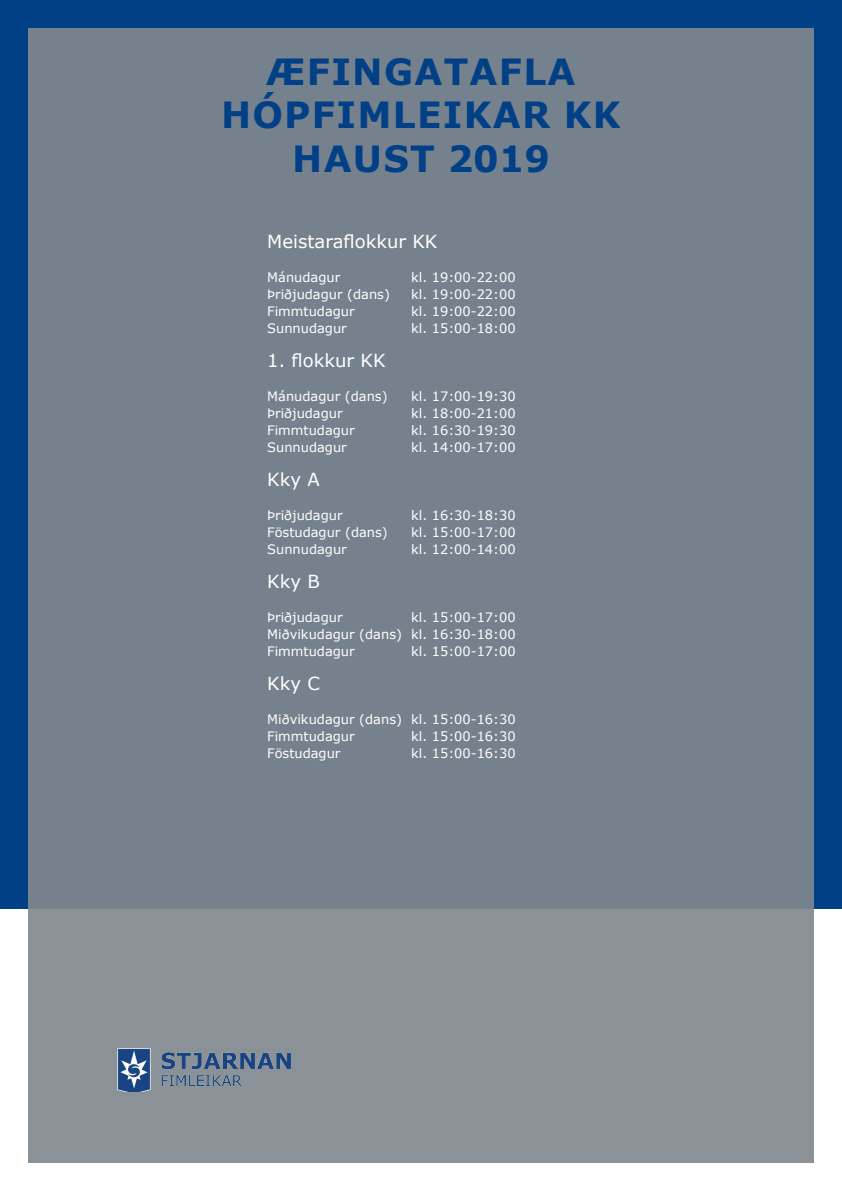
<style>
.page{position:relative;width:842px;height:1191px;background:#fff}
.page>*{position:absolute;margin:0;border:0;box-sizing:border-box;transform-origin:0 0}
.t1{font:700 36px/43.2px "Verdana";letter-spacing:.035em;color:#014086;text-align:center}
.t2{font:18px "Verdana";color:#fff}
.t3{font:13px/17px "Verdana";color:#fff;text-align:justify}
</style>
<div class="page">
<div style="left:0;top:0;width:842px;height:907px;background:#014086"></div>
<div style="left:28px;top:28px;width:786px;height:1134px;background:linear-gradient(to bottom,#6f7e8a,#858d94)"></div>
<img style="left:114px;top:1043px;width:181px;height:48px">
<h1 class="t1" style="left:221px;top:50px;width:401px">ÆFINGATAFLA<br>HÓPFIMLEIKAR KK<br>HAUST 2019</h1>
<h2 class="t2" style="left:267px;top:229px;width:172px">Meistaraflokkur KK</h2>
<p class="t3" style="left:267px;top:268px;width:75px">Mánudagur</p>
<p class="t3" style="left:411px;top:268px;width:106px">kl. 19:00-22:00</p>
<p class="t3" style="left:267px;top:285px;width:124px">Þriðjudagur (dans)</p>
<p class="t3" style="left:411px;top:285px;width:106px">kl. 19:00-22:00</p>
<p class="t3" style="left:267px;top:302px;width:89px">Fimmtudagur</p>
<p class="t3" style="left:411px;top:302px;width:106px">kl. 19:00-22:00</p>
<p class="t3" style="left:267px;top:319px;width:81px">Sunnudagur</p>
<p class="t3" style="left:411px;top:319px;width:106px">kl. 15:00-18:00</p>
<h2 class="t2" style="left:267px;top:348px;width:120px">1. flokkur KK</h2>
<p class="t3" style="left:267px;top:387px;width:122px">Mánudagur (dans)</p>
<p class="t3" style="left:411px;top:387px;width:106px">kl. 17:00-19:30</p>
<p class="t3" style="left:267px;top:404px;width:77px">Þriðjudagur</p>
<p class="t3" style="left:411px;top:404px;width:106px">kl. 18:00-21:00</p>
<p class="t3" style="left:267px;top:421px;width:89px">Fimmtudagur</p>
<p class="t3" style="left:411px;top:421px;width:106px">kl. 16:30-19:30</p>
<p class="t3" style="left:267px;top:438px;width:81px">Sunnudagur</p>
<p class="t3" style="left:411px;top:438px;width:106px">kl. 14:00-17:00</p>
<h2 class="t2" style="left:267px;top:467px;width:54px">Kky A</h2>
<p class="t3" style="left:267px;top:506px;width:77px">Þriðjudagur</p>
<p class="t3" style="left:411px;top:506px;width:106px">kl. 16:30-18:30</p>
<p class="t3" style="left:267px;top:523px;width:122px">Föstudagur (dans)</p>
<p class="t3" style="left:411px;top:523px;width:106px">kl. 15:00-17:00</p>
<p class="t3" style="left:267px;top:540px;width:81px">Sunnudagur</p>
<p class="t3" style="left:411px;top:540px;width:106px">kl. 12:00-14:00</p>
<h2 class="t2" style="left:267px;top:569px;width:54px">Kky B</h2>
<p class="t3" style="left:267px;top:608px;width:77px">Þriðjudagur</p>
<p class="t3" style="left:267px;top:608px;width:250px;text-indent:144px">kl. 15:00-17:00<br>Miðvikudagur (dans) kl. 16:30-18:00<br>Fimmtudagur</p>
<p class="t3" style="left:411px;top:642px;width:106px">kl. 15:00-17:00</p>
<h2 class="t2" style="left:267px;top:671px;width:54px">Kky C</h2>
<p class="t3" style="left:267px;top:710px;width:250px">Miðvikudagur (dans) kl. 15:00-16:30<br>Fimmtudagur</p>
<p class="t3" style="left:411px;top:727px;width:106px">kl. 15:00-16:30</p>
<p class="t3" style="left:267px;top:744px;width:75px">Föstudagur</p>
<p class="t3" style="left:411px;top:744px;width:106px">kl. 15:00-16:30</p>
</div>
